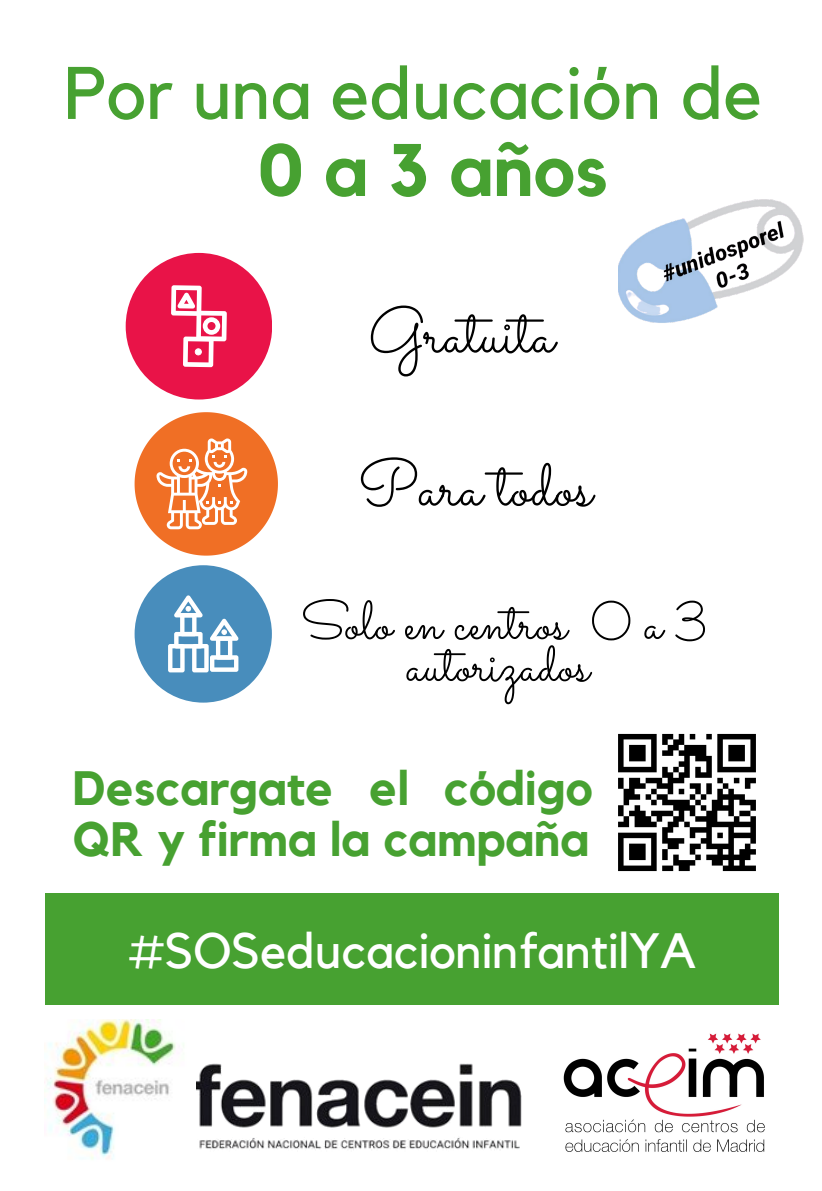
<style>
.page{position:relative;width:822px;height:1191px;background:#fff}
.page>*{position:absolute;margin:0;border:0;box-sizing:border-box;transform-origin:0 0}
.t1{font:73.3px "Kollektif";color:#47a131}
.t2{font:700 73.3px "Kollektif";color:#47a131}
.t3{font:64.6px "Sacramento";color:#000}
.t4{font:54px/42px "Sacramento";color:#000;text-align:center}
.t5{font:49.5px "Kollektif";color:#fff}
.t6{font:700 48px/50.3px "Kollektif";color:#47a131}
</style>
<div class="page">
<div style="left:135px;top:565px;width:137px;height:137px;background:#488dbc;border-radius:50%"></div>
<svg style="left:168px;top:595px;width:71px;height:77px"></svg>
<svg style="left:135px;top:412px;width:143px;height:143px"></svg>
<div style="left:126px;top:253px;width:146px;height:146px;background:#e91348;border-radius:50%"></div>
<svg style="left:171px;top:285px;width:56px;height:82px"></svg>
<div style="left:46px;top:893px;width:732px;height:111px;background:#47a131"></div>
<img style="left:618px;top:199px;width:186px;height:124px">
<img style="left:196px;top:1063px;width:326px;height:87px">
<img style="left:45px;top:1019px;width:139px;height:140px">
<img style="left:618px;top:733px;width:138px;height:139px">
<img style="left:563px;top:1033px;width:202px;height:119px">
<h1 class="t1" style="left:64px;top:60px;width:700px">Por una educación de</h1>
<h1 class="t2" style="left:258px;top:137px;width:352px">0 a 3 años</h1>
<h2 class="t3" style="left:368px;top:292px;width:188px">Gratuita</h2>
<h2 class="t3" style="left:358px;top:445px;width:236px">Para todos</h2>
<p class="t4" style="left:300px;top:599px;width:408px">Solo en centros 0 a 3 autorizados</p>
<p class="t6" style="left:73px;top:765px;width:522px">Descargate el código<br>QR y firma la campaña</p>
<p class="t5" style="left:129px;top:928px;width:569px">#SOSeducacioninfantilYA</p>
</div>
